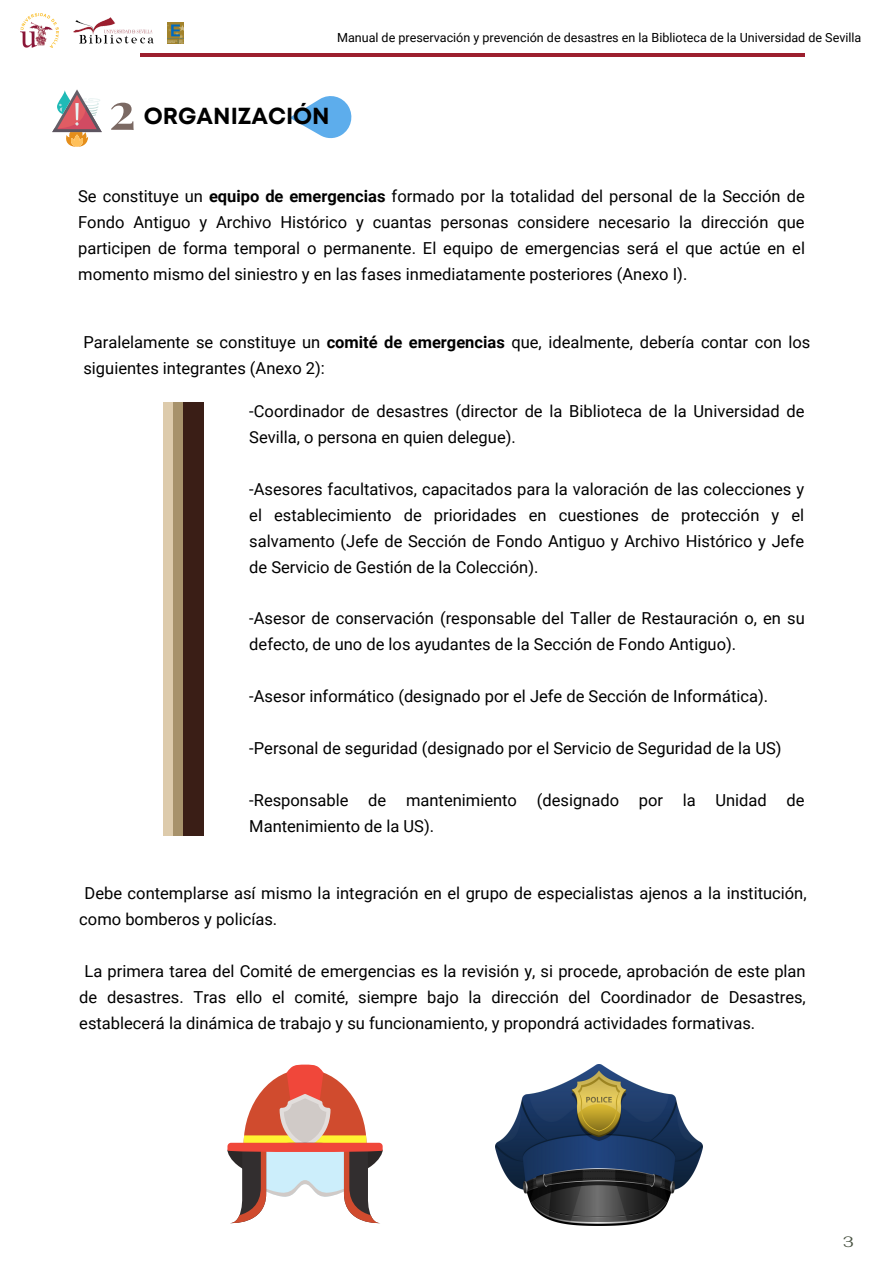
<style>
.page{position:relative;width:894px;height:1264px;background:#fff}
.page>*{position:absolute;margin:0;border:0;box-sizing:border-box;transform-origin:0 0}
.t1{font:700 23.25px "Mont";color:#000}
.t2{font:16.5px/26px "Roboto";color:#000}
.t3{font:15px "Fahkwang";color:#485241}
.t4{font:12.6px "Roboto";color:#000}
.s1{font-family:"Playfair Display";font-size:51.15px;color:#3a1e16}
.s2{font-weight:700}
</style>
<div class="page">
<hr style="left:140px;top:53px;width:664px;height:4px;background:#9c1f2e">
<img style="left:74px;top:17px;width:80px;height:27px">
<img style="left:20px;top:14px;width:39px;height:34px">
<img style="left:168px;top:22px;width:15px;height:21px">
<svg style="left:52px;top:89px;width:50px;height:58px"></svg>
<svg style="left:289px;top:96px;width:63px;height:43px"></svg>
<div style="left:163px;top:402px;width:21px;height:434px;background:#ddcbac"></div>
<svg style="left:173px;top:402px;width:11px;height:434px;fill:#a7926b"></svg>
<div style="left:184px;top:402px;width:20px;height:434px;background:#3a1e16"></div>
<svg style="left:227px;top:1064px;width:155px;height:160px"></svg>
<img style="left:495px;top:1064px;width:206px;height:161px">
<p class="t4" style="left:337px;top:30px;width:525px">Manual de preservación y prevención de desastres en la Biblioteca de la Universidad de Sevilla</p>
<p class="t1" style="left:109px;top:107px;width:222px"><span class="s1">2</span> ORGANIZACIÓN</p>
<p class="t2" style="left:78px;top:184px;width:728px;text-align:justify">Se constituye un <span class="s2">equipo de emergencias</span> formado por la totalidad del personal de la Sección de Fondo Antiguo y Archivo Histórico y cuantas personas considere necesario la dirección que participen de forma temporal o permanente. El equipo de emergencias será el que actúe en el momento mismo del siniestro y en las fases inmediatamente posteriores (Anexo I).</p>
<p class="t2" style="left:83px;top:329px;width:728px">Paralelamente se constituye un <span class="s2">comité de emergencias</span> que, idealmente, debería contar con los siguientes integrantes (Anexo 2):</p>
<p class="t2" style="left:249px;top:398px;width:556px">-Coordinador de desastres (director de la Biblioteca de la Universidad de<br>Sevilla, o persona en quien delegue).</p>
<p class="t2" style="left:249px;top:476px;width:556px;text-align:justify">-Asesores facultativos, capacitados para la valoración de las colecciones y el establecimiento de prioridades en cuestiones de protección y el salvamento (Jefe de Sección de Fondo Antiguo y Archivo Histórico y Jefe de Servicio de Gestión de la Colección).</p>
<p class="t2" style="left:249px;top:605px;width:557px">-Asesor de conservación (responsable del Taller de Restauración o, en su defecto, de uno de los ayudantes de la Sección de Fondo Antiguo).</p>
<p class="t2" style="left:249px;top:683px;width:520px">-Asesor informático (designado por el Jefe de Sección de Informática).</p>
<p class="t2" style="left:249px;top:735px;width:533px">-Personal de seguridad (designado por el Servicio de Seguridad de la US)</p>
<p class="t2" style="left:249px;top:787px;width:556px">-Responsable de mantenimiento (designado por la Unidad de<br>Mantenimiento de la US).</p>
<p class="t2" style="left:79px;top:880px;width:728px;text-indent:5px">Debe contemplarse así mismo la integración en el grupo de especialistas ajenos a la institución, como bomberos y policías.</p>
<p class="t2" style="left:79px;top:958px;width:727px;text-align:justify;text-indent:5px">La primera tarea del Comité de emergencias es la revisión y, si procede, aprobación de este plan de desastres. Tras ello el comité, siempre bajo la dirección del Coordinador de Desastres, establecerá la dinámica de trabajo y su funcionamiento, y propondrá actividades formativas.</p>
<p class="t3" style="left:842px;top:1231px;width:12px">3</p>
</div>
